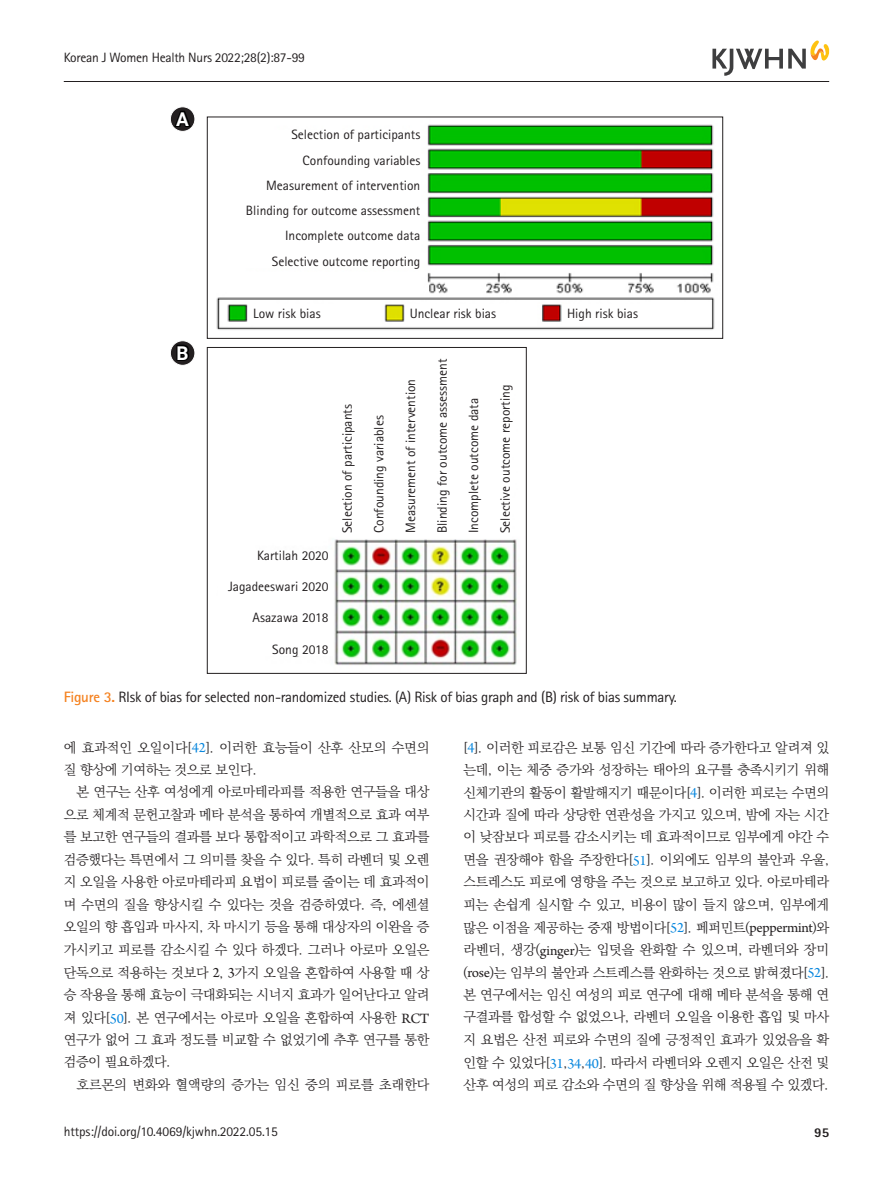
<style>
.page{position:relative;width:893px;height:1191px;background:#fff}
.page>*{position:absolute;margin:0;border:0;box-sizing:border-box;transform-origin:0 0}
.t1{font:700 18.9px "Roboto";color:#fff}
.fig-caption{font:15px "Rotis Sans Serif Std";letter-spacing:-.02em;color:#231f20}
.body{font:300 13.5px/22.6px "Ko Pub Batang";letter-spacing:-.02em;color:#231f20}
.picture_print{font:13.5px "Rotis Sans Serif Std";color:#231f20}
.picture_print-2{font:13.5px "Rotis Sans Serif Std";letter-spacing:-.02em;color:#231f20}
.t2{font:800 13.5px "Rotis Sans Serif Std";color:#231f20}
.s1{font-weight:700;color:#f58220}
.s2{font-family:"Arno Pro";font-weight:400;font-size:15px;color:#0b88de}
.s3{font-family:"Arno Pro";font-weight:400;font-size:15px}
</style>
<div class="page">
<hr style="left:64px;top:81px;width:765px;height:1px;background:#231f20">
<svg style="left:712px;top:40px;width:118px;height:36px"></svg>
<svg style="left:170px;top:107px;width:25px;height:24px"></svg>
<div style="left:170px;top:106px;width:25px;height:26px;border:1px solid #fff;border-radius:50%"></div>
<svg style="left:172px;top:109px;width:21px;height:20px"></svg>
<svg style="left:170px;top:341px;width:25px;height:24px"></svg>
<div style="left:170px;top:340px;width:25px;height:26px;border:1px solid #fff;border-radius:50%"></div>
<svg style="left:175px;top:342px;width:16px;height:20px"></svg>
<img style="left:216px;top:124px;width:499px;height:206px">
<div style="left:207px;top:117px;width:516px;height:222px;border:1px solid #231f20"></div>
<div style="left:216px;top:130px;width:204px;height:138px;background:#fff"></div>
<div style="left:249px;top:304px;width:126px;height:21px;background:#fff"></div>
<div style="left:405px;top:304px;width:127px;height:21px;background:#fff"></div>
<div style="left:563px;top:304px;width:126px;height:21px;background:#fff"></div>
<img style="left:294px;top:539px;width:223px;height:126px">
<div style="left:207px;top:347px;width:320px;height:327px;border:1px solid #231f20"></div>
<div style="left:218px;top:550px;width:115px;height:106px;background:#fff"></div>
<p class="picture_print-2" style="left:64px;top:49px;width:243px">Korean J Women Health Nurs 2022;28(2):87-99</p>
<p class="t1" style="left:176px;top:106px;width:14px">A</p>
<p class="t1" style="left:177px;top:339px;width:14px">B</p>
<p class="picture_print" style="left:291px;top:127px;width:130px">Selection of participants</p>
<p class="picture_print" style="left:303px;top:152px;width:119px">Confounding variables</p>
<p class="picture_print" style="left:266px;top:177px;width:156px">Measurement of intervention</p>
<p class="picture_print" style="left:246px;top:203px;width:176px">Blinding for outcome assessment</p>
<p class="picture_print" style="left:285px;top:228px;width:137px">Incomplete outcome data</p>
<p class="picture_print" style="left:272px;top:253px;width:150px">Selective outcome reporting</p>
<p class="picture_print" style="left:253px;top:306px;width:69px">Low risk bias</p>
<p class="picture_print" style="left:410px;top:306px;width:88px">Unclear risk bias</p>
<p class="picture_print" style="left:567px;top:306px;width:72px">High risk bias</p>
<p class="picture_print" style="left:257px;top:547px;width:73px">Kartilah 2020</p>
<p class="picture_print" style="left:228px;top:578px;width:102px">Jagadeeswari 2020</p>
<p class="picture_print" style="left:253px;top:610px;width:77px">Asazawa 2018</p>
<p class="picture_print" style="left:272px;top:641px;width:58px">Song 2018</p>
<p class="picture_print" style="left:339px;top:533px;width:130px;rotate:-90deg">Selection of participants</p>
<p class="picture_print" style="left:371px;top:533px;width:119px;rotate:-90deg">Confounding variables</p>
<p class="picture_print" style="left:403px;top:533px;width:156px;rotate:-90deg">Measurement of intervention</p>
<p class="picture_print" style="left:434px;top:533px;width:176px;rotate:-90deg">Blinding for outcome assessment</p>
<p class="picture_print" style="left:466px;top:533px;width:137px;rotate:-90deg">Incomplete outcome data</p>
<p class="picture_print" style="left:497px;top:533px;width:150px;rotate:-90deg">Selective outcome reporting</p>
<p class="fig-caption" style="left:64px;top:687px;width:615px"><span class="s1">Figure 3.</span> RIsk of bias for selected non-randomized studies. (A) Risk of bias graph and (B) risk of bias summary.</p>
<p class="body" style="left:64px;top:737px;width:367px;line-height:21.8px">에 효과적인 오일이다[<span class="s2">42</span>]. 이러한 효능들이 산후 산모의 수면의 질 향상에 기여하는 것으로 보인다.</p>
<p class="body" style="left:64px;top:781px;width:367px;text-align:justify;text-indent:13px">본 연구는 산후 여성에게 아로마테라피를 적용한 연구들을 대상 으로 체계적 문헌고찰과 메타 분석을 통하여 개별적으로 효과 여부 를 보고한 연구들의 결과를 보다 통합적이고 과학적으로 그 효과를 검증했다는 특면에서 그 의미를 찾을 수 있다. 특히 라벤더 및 오렌 지 오일을 사용한 아로마테라피 요법이 피로를 줄이는 데 효과적이 며 수면의 질을 향상시킬 수 있다는 것을 검증하였다. 즉, 에센셜 오일의 향 흡입과 마사지, 차 마시기 등을 통해 대상자의 이완을 증 가시키고 피로를 감소시킬 수 있다 하겠다. 그러나 아로마 오일은 단독으로 적용하는 것보다 <span class="s3">2</span>, <span class="s3">3</span>가지 오일을 혼합하여 사용할 때 상</p>
<p class="body" style="left:64px;top:983px;width:367px;line-height:23.2px">승 작용을 통해 효능이 극대화되는 시너지 효과가 일어난다고 알려 져 있다[<span class="s2">50</span>]. 본 연구에서는 아로마 오일을 혼합하여 사용한 <span class="s3">RCT</span></p>
<p class="body" style="left:64px;top:1028px;width:367px">연구가 없어 그 효과 정도를 비교할 수 없었기에 추후 연구를 통한 검증이 필요하겠다.</p>
<p class="body" style="left:77px;top:1073px;width:354px">호르몬의 변화와 혈액량의 증가는 임신 중의 피로를 초래한다</p>
<p class="body" style="left:463px;top:737px;width:367px;line-height:21.8px">[<span class="s2">4</span>]. 이러한 피로감은 보통 임신 기간에 따라 증가한다고 알려져 있 는데, 이는 체중 증가와 성장하는 태아의 요구를 충족시키기 위해</p>
<p class="body" style="left:463px;top:782px;width:367px;text-align:justify">신체기관의 활동이 활발해지기 때문이다[<span class="s2">4</span>]. 이러한 피로는 수면의 시간과 질에 따라 상당한 연관성을 가지고 있으며, 밤에 자는 시간 이 낮잠보다 피로를 감소시키는 데 효과적이므로 임부에게 야간 수 면을 권장해야 함을 주장한다[<span class="s2">51</span>]. 이외에도 임부의 불안과 우울,</p>
<p class="body" style="left:463px;top:871px;width:367px;text-align:justify">스트레스도 피로에 영향을 주는 것으로 보고하고 있다. 아로마테라 피는 손쉽게 실시할 수 있고, 비용이 많이 들지 않으며, 임부에게 많은 이점을 제공하는 중재 방법이다[<span class="s2">52</span>]. 페퍼민트(<span class="s3">peppermint</span>)와 라벤더, 생강(<span class="s3">ginger</span>)는 입덧을 완화할 수 있으며, 라벤더와 장미 (<span class="s3">rose</span>)는 임부의 불안과 스트레스를 완화하는 것으로 밝혀졌다[<span class="s2">52</span>]. 본 연구에서는 임신 여성의 피로 연구에 대해 메타 분석을 통해 연 구결과를 합성할 수 없었으나, 라벤더 오일을 이용한 흡입 및 마사 지 요법은 산전 피로와 수면의 질에 긍정적인 효과가 있었음을 확 인할 수 있었다[<span class="s2">31</span>,<span class="s2">34</span>,<span class="s2">40</span>]. 따라서 라벤더와 오렌지 오일은 산전 및</p>
<p class="body" style="left:463px;top:1073px;width:367px">산후 여성의 피로 감소와 수면의 질 향상을 위해 적용될 수 있겠다.</p>
<p class="picture_print" style="left:64px;top:1123px;width:216px">https://doi.org/10.4069/kjwhn.2022.05.15</p>
<p class="t2" style="left:814px;top:1123px;width:17px">95</p>
</div>
